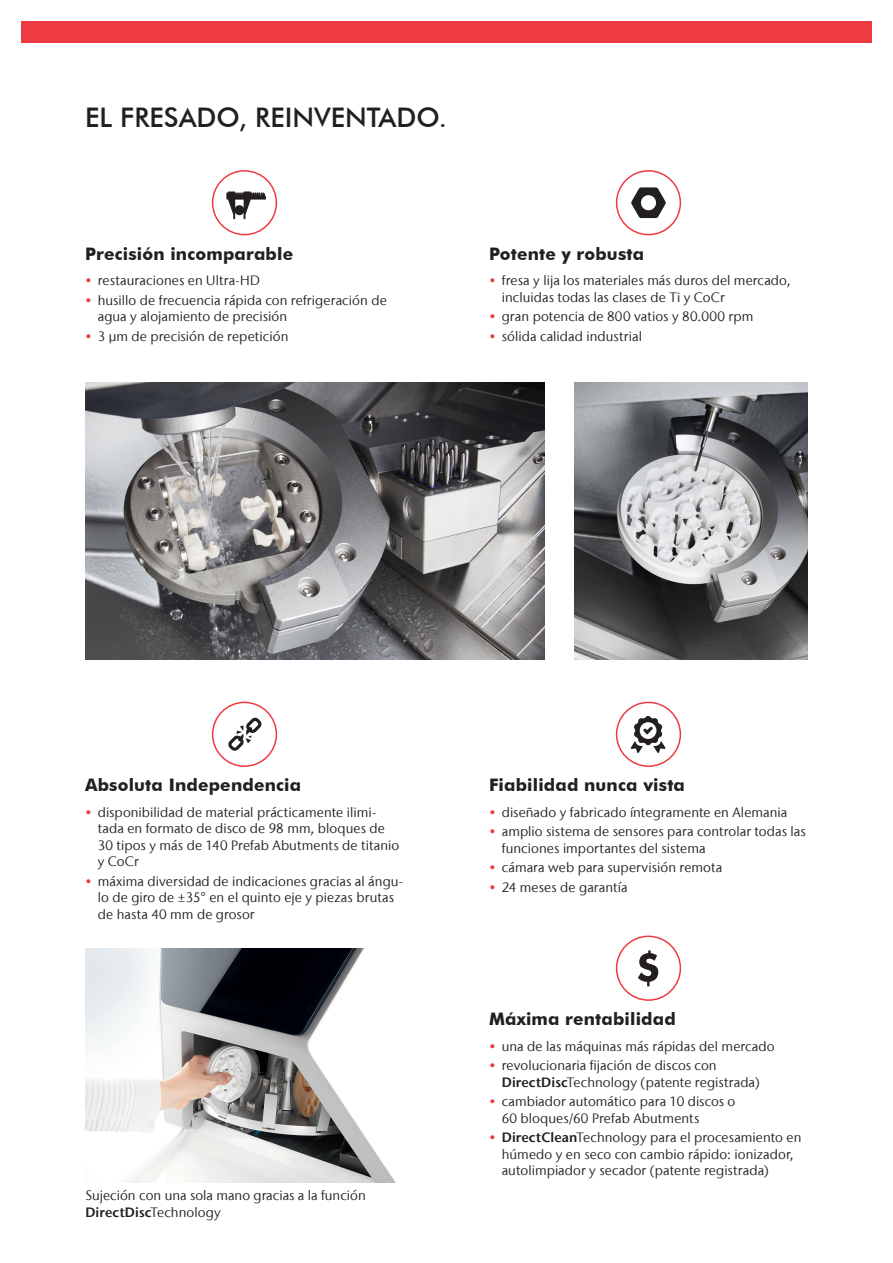
<style>
.page{position:relative;width:893px;height:1263px;background:#fff}
.page>*{position:absolute;margin:0;border:0;box-sizing:border-box;transform-origin:0 0}
.t1{font:500 27px "Futura BT";color:#231f20}
.Stone_book_11{font:700 17.25px "Futura BT";letter-spacing:.01em;color:#231f20}
.Stone_book_11-2{font:13.5px/16.5px "Stone Sans IIITC Com";letter-spacing:.005em;color:#231f20}
.s1{color:#ee3a41}
.s2{font-weight:600}
</style>
<div class="page">
<img style="left:85px;top:948px;width:310px;height:234px">
<img style="left:85px;top:383px;width:459px;height:276px">
<img style="left:574px;top:383px;width:234px;height:276px">
<div style="left:21px;top:21px;width:851px;height:22px;background:#ee3a41"></div>
<div style="left:212px;top:702px;width:65px;height:65px;border:2px solid #ee3a41;border-radius:50%"></div>
<svg style="left:228px;top:717px;width:34px;height:34px"></svg>
<div style="left:616px;top:935px;width:65px;height:66px;border:2px solid #ee3a41;border-radius:50%"></div>
<svg style="left:638px;top:950px;width:20px;height:36px"></svg>
<div style="left:616px;top:170px;width:65px;height:65px;border:2px solid #ee3a41;border-radius:50%"></div>
<svg style="left:631px;top:187px;width:35px;height:31px"></svg>
<div style="left:212px;top:170px;width:65px;height:65px;border:2px solid #ee3a41;border-radius:50%"></div>
<svg style="left:226px;top:191px;width:40px;height:28px"></svg>
<div style="left:616px;top:702px;width:65px;height:65px;border:2px solid #ee3a41;border-radius:50%"></div>
<svg style="left:631px;top:716px;width:34px;height:37px"></svg>
<p class="t1" style="left:85px;top:101px;width:363px">EL FRESADO, REINVENTADO.</p>
<p class="Stone_book_11" style="left:85px;top:243px;width:210px">Precisión incomparable</p>
<p class="Stone_book_11-2" style="left:85px;top:272px;width:176px"><span class="s1">•</span> restauraciones en Ultra-HD</p>
<p class="Stone_book_11-2" style="left:98px;top:292px;width:290px;text-indent:-13px"><span class="s1">•</span> husillo de frecuencia rápida con refrigeración de agua y alojamiento de precisión</p>
<p class="Stone_book_11-2" style="left:85px;top:328px;width:205px"><span class="s1">•</span> 3 µm de precisión de repetición</p>
<p class="Stone_book_11" style="left:489px;top:243px;width:157px">Potente y robusta</p>
<p class="Stone_book_11-2" style="left:502px;top:272px;width:290px;text-indent:-13px"><span class="s1">•</span> fresa y lija los materiales más duros del mercado, incluidas todas las clases de Ti y CoCr</p>
<p class="Stone_book_11-2" style="left:489px;top:308px;width:266px"><span class="s1">•</span> gran potencia de 800 vatios y 80.000 rpm</p>
<p class="Stone_book_11-2" style="left:489px;top:328px;width:154px"><span class="s1">•</span> sólida calidad industrial</p>
<p class="Stone_book_11" style="left:85px;top:775px;width:218px">Absoluta Independencia</p>
<p class="Stone_book_11-2" style="left:98px;top:804px;width:303px;text-indent:-13px"><span class="s1">•</span> disponibilidad de material prácticamente ilimi&shy;tada en formato de disco de 98 mm, bloques de 30 tipos y más de 140 Prefab Abutments de titanio y CoCr</p>
<p class="Stone_book_11-2" style="left:98px;top:873px;width:307px;text-indent:-13px"><span class="s1">•</span> máxima diversidad de indicaciones gracias al ángu&shy;lo de giro de ±35° en el quinto eje y piezas brutas de hasta 40 mm de grosor</p>
<p class="Stone_book_11-2" style="left:85px;top:1187px;width:282px">Sujeción con una sola mano gracias a la función<br><span class="s2">DirectDisc</span>Technology</p>
<p class="Stone_book_11" style="left:489px;top:775px;width:197px">Fiabilidad nunca vista</p>
<p class="Stone_book_11-2" style="left:489px;top:804px;width:300px"><span class="s1">•</span> diseñado y fabricado íntegramente en Alemania</p>
<p class="Stone_book_11-2" style="left:502px;top:823px;width:306px;text-indent:-13px"><span class="s1">•</span> amplio sistema de sensores para controlar todas las funciones importantes del sistema</p>
<p class="Stone_book_11-2" style="left:489px;top:859px;width:235px"><span class="s1">•</span> cámara web para supervisión remota</p>
<p class="Stone_book_11-2" style="left:489px;top:879px;width:140px"><span class="s1">•</span> 24 meses de garantía</p>
<p class="Stone_book_11" style="left:489px;top:1008px;width:188px">Máxima rentabilidad</p>
<p class="Stone_book_11-2" style="left:489px;top:1037px;width:287px"><span class="s1">•</span> una de las máquinas más rápidas del mercado</p>
<p class="Stone_book_11-2" style="left:502px;top:1057px;width:259px;text-indent:-13px"><span class="s1">•</span> revolucionaria fijación de discos con<br><span class="s2">DirectDisc</span>Technology (patente registrada)</p>
<p class="Stone_book_11-2" style="left:502px;top:1093px;width:235px;text-indent:-13px"><span class="s1">•</span> cambiador automático para 10 discos o<br>60 bloques/60 Prefab Abutments</p>
<p class="Stone_book_11-2" style="left:502px;top:1129px;width:301px;text-indent:-13px"><span class="s1">•</span> <span class="s2">DirectClean</span>Technology para el procesamiento en húmedo y en seco con cambio rápido: ionizador, autolimpiador y secador (patente registrada)</p>
</div>
